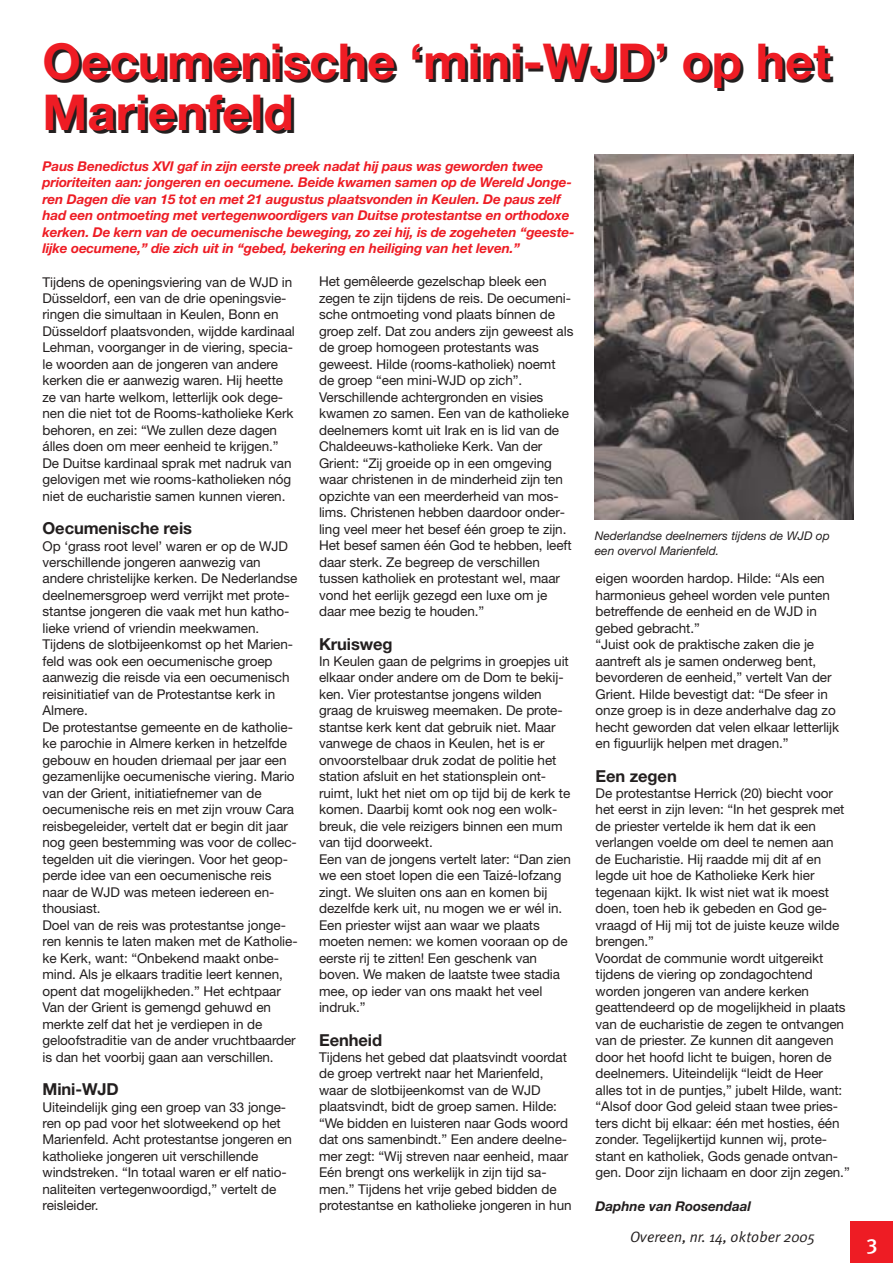
<style>
.page{position:relative;width:893px;height:1263px;background:#fff}
.page>*{position:absolute;margin:0;border:0;box-sizing:border-box;transform-origin:0 0}
.t1{font:700 49.5px/51px "Helvetica Neue";color:#ee1c24}
.t2{font:500 21px "Meta Plus";color:#fff}
.t3{font:700 16.5px "Helvetica Neue";letter-spacing:-.005em;color:#231f1f}
.t4{font:italic 15px "Meta Plus Normal";color:#231f1f}
.t5{font:13.5px/16.5px "Helvetica Neue";letter-spacing:-.005em;color:#231f1f}
.t6{font:italic 700 13.5px/16.5px "Helvetica Neue";letter-spacing:-.01em;color:#ee1c24}
.t7{font:italic 700 13.5px "Helvetica Neue";letter-spacing:-.005em;color:#231f1f}
.t8{font:italic 12px/15px "Helvetica Neue";color:#231f1f}
</style>
<div class="page">
<div style="left:850px;top:1222px;width:42px;height:41px;background:#ee1c24"></div>
<img style="left:595px;top:154px;width:258px;height:365px">
<h1 class="t1" style="left:43px;top:41px;width:789px">Oecumenische ‘mini-WJD’ op het<br>Marienfeld</h1>
<p class="t6" style="left:43px;top:159px;width:533px">Paus Benedictus XVI gaf in zijn eerste preek nadat hij paus was geworden twee prioriteiten aan: jongeren en oecumene. Beide kwamen samen op de Wereld Jonge&shy;ren Dagen die van 15 tot en met 21 augustus plaatsvonden in Keulen. De paus zelf had een ontmoeting met vertegenwoordigers van Duitse protestantse en orthodoxe kerken. De kern van de oecumenische beweging, zo zei hij, is de zogeheten “geeste&shy;lijke oecumene,” die zich uit in “gebed, bekering en heiliging van het leven.”</p>
<p class="t5" style="left:43px;top:275px;width:254px">Tijdens de openingsviering van de WJD in Düsseldorf, een van de drie openingsvie&shy;ringen die simultaan in Keulen, Bonn en Düsseldorf plaatsvonden, wijdde kardinaal Lehman, voorganger in de viering, specia&shy;le woorden aan de jongeren van andere kerken die er aanwezig waren. Hij heette ze van harte welkom, letterlijk ook dege&shy;nen die niet tot de Rooms-katholieke Kerk behoren, en zei: “We zullen deze dagen álles doen om meer eenheid te krijgen.” De Duitse kardinaal sprak met nadruk van gelovigen met wie rooms-katholieken nóg niet de eucharistie samen kunnen vieren.</p>
<p class="t3" style="left:43px;top:522px;width:151px">Oecumenische reis</p>
<p class="t5" style="left:43px;top:539px;width:256px">Op ‘grass root level’ waren er op de WJD verschillende jongeren aanwezig van andere christelijke kerken. De Nederlandse deelnemersgroep werd verrijkt met prote&shy;stantse jongeren die vaak met hun katho&shy;lieke vriend of vriendin meekwamen.<br>Tijdens de slotbijeenkomst op het Marien&shy;feld was ook een oecumenische groep aanwezig die reisde via een oecumenisch reisinitiatief van de Protestantse kerk in Almere.<br>De protestantse gemeente en de katholie&shy;ke parochie in Almere kerken in hetzelfde gebouw en houden driemaal per jaar een gezamenlijke oecumenische viering. Mario van der Grient, initiatiefnemer van de oecumenische reis en met zijn vrouw Cara reisbegeleider, vertelt dat er begin dit jaar nog geen bestemming was voor de collec&shy;tegelden uit die vieringen. Voor het geop&shy;perde idee van een oecumenische reis naar de WJD was meteen iedereen en&shy;thousiast.<br>Doel van de reis was protestantse jonge&shy;ren kennis te laten maken met de Katholie&shy;ke Kerk, want: “Onbekend maakt onbe&shy;mind. Als je elkaars traditie leert kennen, opent dat mogelijkheden.” Het echtpaar Van der Grient is gemengd gehuwd en merkte zelf dat het je verdiepen in de geloofstraditie van de ander vruchtbaarder is dan het voorbij gaan aan verschillen.</p>
<p class="t3" style="left:43px;top:1083px;width:78px">Mini-WJD</p>
<p class="t5" style="left:43px;top:1100px;width:251px">Uiteindelijk ging een groep van 33 jonge&shy;ren op pad voor het slotweekend op het Marienfeld. Acht protestantse jongeren en katholieke jongeren uit verschillende windstreken. “In totaal waren er elf natio&shy;naliteiten vertegenwoordigd,” vertelt de reisleider.</p>
<p class="t5" style="left:319px;top:275px;width:256px">Het gemêleerde gezelschap bleek een zegen te zijn tijdens de reis. De oecumeni&shy;sche ontmoeting vond plaats bínnen de groep zelf. Dat zou anders zijn geweest als de groep homogeen protestants was geweest. Hilde (rooms-katholiek) noemt de groep “een mini-WJD op zich”.<br>Verschillende achtergronden en visies kwamen zo samen. Een van de katholieke deelnemers komt uit Irak en is lid van de Chaldeeuws-katholieke Kerk. Van der Grient: “Zij groeide op in een omgeving waar christenen in de minderheid zijn ten opzichte van een meerderheid van mos&shy;lims. Christenen hebben daardoor onder&shy;ling veel meer het besef één groep te zijn.<br>Het besef samen één God te hebben, leeft daar sterk. Ze begreep de verschillen tussen katholiek en protestant wel, maar vond het eerlijk gezegd een luxe om je daar mee bezig te houden.”</p>
<p class="t3" style="left:319px;top:638px;width:75px">Kruisweg</p>
<p class="t5" style="left:319px;top:654px;width:253px">In Keulen gaan de pelgrims in groepjes uit elkaar onder andere om de Dom te bekij&shy;ken. Vier protestantse jongens wilden graag de kruisweg meemaken. De prote&shy;stantse kerk kent dat gebruik niet. Maar vanwege de chaos in Keulen, het is er onvoorstelbaar druk zodat de politie het station afsluit en het stationsplein ont&shy;ruimt, lukt het niet om op tijd bij de kerk te komen. Daarbij komt ook nog een wolk&shy;breuk, die vele reizigers binnen een mum van tijd doorweekt.<br>Een van de jongens vertelt later: “Dan zien we een stoet lopen die een Taizé-lofzang zingt. We sluiten ons aan en komen bij dezelfde kerk uit, nu mogen we er wél in.<br>Een priester wijst aan waar we plaats moeten nemen: we komen vooraan op de eerste rij te zitten! Een geschenk van boven. We maken de laatste twee stadia mee, op ieder van ons maakt het veel indruk.”</p>
<p class="t3" style="left:319px;top:1034px;width:64px">Eenheid</p>
<p class="t5" style="left:319px;top:1050px;width:254px">Tijdens het gebed dat plaatsvindt voordat de groep vertrekt naar het Marienfeld, waar de slotbijeenkomst van de WJD plaatsvindt, bidt de groep samen. Hilde: “We bidden en luisteren naar Gods woord dat ons samenbindt.” Een andere deelne&shy;mer zegt: “Wij streven naar eenheid, maar Eén brengt ons werkelijk in zijn tijd sa&shy;men.” Tijdens het vrije gebed bidden de protestantse en katholieke jongeren in hun</p>
<p class="t8" style="left:595px;top:530px;width:236px">Nederlandse deelnemers tijdens de WJD op een overvol Marienfeld.</p>
<p class="t5" style="left:595px;top:572px;width:245px">eigen woorden hardop. Hilde: “Als een harmonieus geheel worden vele punten betreffende de eenheid en de WJD in gebed gebracht.”<br>“Juist ook de praktische zaken die je aantreft als je samen onderweg bent, bevorderen de eenheid,” vertelt Van der Grient. Hilde bevestigt dat: “De sfeer in onze groep is in deze anderhalve dag zo hecht geworden dat velen elkaar letterlijk en figuurlijk helpen met dragen.”</p>
<p class="t3" style="left:595px;top:770px;width:83px">Een zegen</p>
<p class="t5" style="left:595px;top:786px;width:256px">De protestantse Herrick (20) biecht voor het eerst in zijn leven: “In het gesprek met de priester vertelde ik hem dat ik een verlangen voelde om deel te nemen aan de Eucharistie. Hij raadde mij dit af en legde uit hoe de Katholieke Kerk hier tegenaan kijkt. Ik wist niet wat ik moest doen, toen heb ik gebeden en God ge&shy;vraagd of Hij mij tot de juiste keuze wilde brengen.”<br>Voordat de communie wordt uitgereikt tijdens de viering op zondagochtend worden jongeren van andere kerken geattendeerd op de mogelijkheid in plaats van de eucharistie de zegen te ontvangen van de priester. Ze kunnen dit aangeven door het hoofd licht te buigen, horen de deelnemers. Uiteindelijk “leidt de Heer alles tot in de puntjes,” jubelt Hilde, want: “Alsof door God geleid staan twee pries&shy;ters dicht bij elkaar: één met hosties, één zonder. Tegelijkertijd kunnen wij, prote&shy;stant en katholiek, Gods genade ontvan&shy;gen. Door zijn lichaam en door zijn zegen.”</p>
<p class="t7" style="left:595px;top:1201px;width:157px">Daphne van Roosendaal</p>
<p class="t4" style="left:630px;top:1232px;width:187px">Overeen, nr. 14, oktober 2005</p>
<h2 class="t2" style="left:866px;top:1236px;width:12px">3</h2>
</div>
